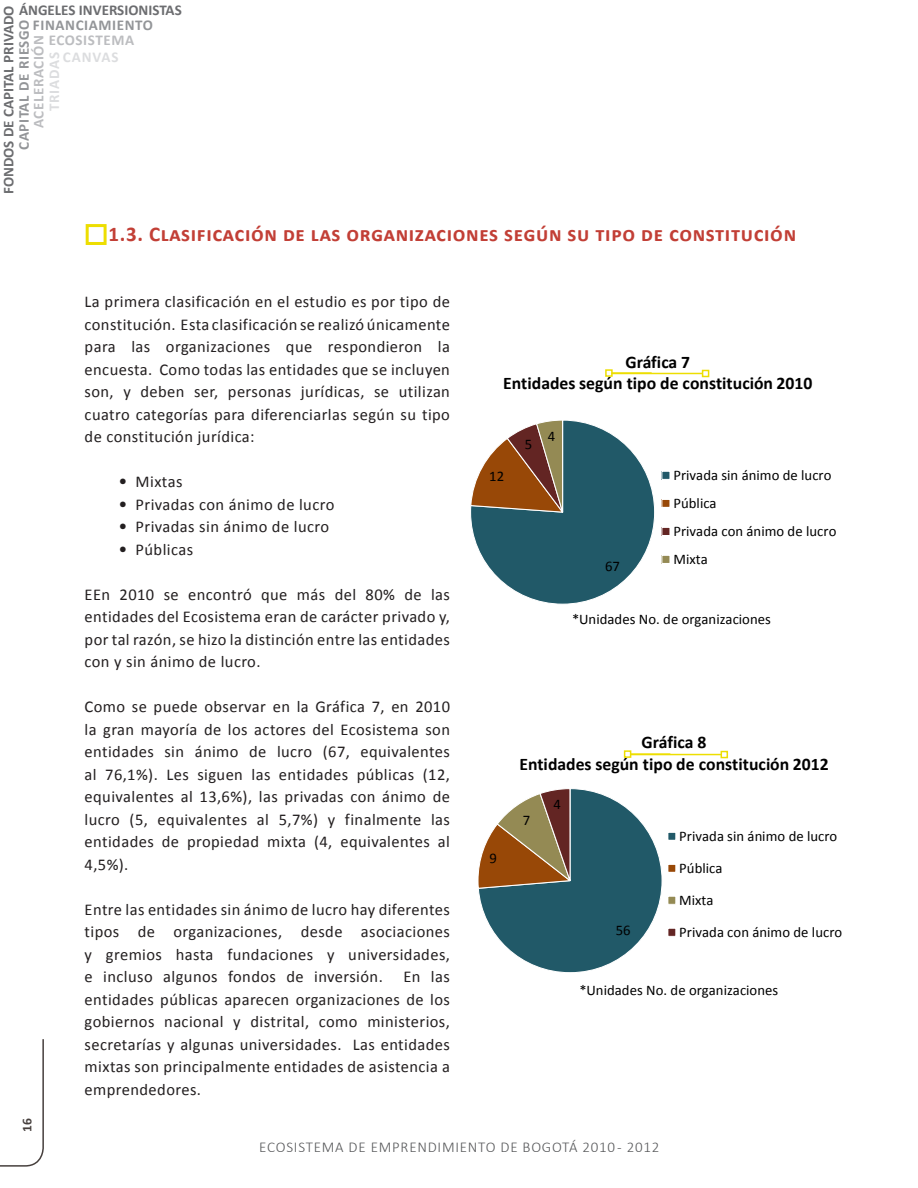
<style>
.page{position:relative;width:918px;height:1188px;background:#fff}
.page>*{position:absolute;margin:0;border:0;box-sizing:border-box;transform-origin:0 0}
.t1{font:700 21px "Calibri";letter-spacing:.03em;color:#c23f36}
.t2{font:700 17.7px/21.6px "Calibri";letter-spacing:.005em;color:#000;text-align:center}
.t3{font:16.5px/22.5px "Calibri";letter-spacing:.025em;color:#231f20;text-align:justify}
.t4{font:300 15px "Calibri";letter-spacing:.05em;color:#57585a}
.t5{font:700 15px "Calibri";color:#6c6d70}
.t6{font:700 15px "Calibri";letter-spacing:.04em;color:#939598}
.t7{font:700 15px "Calibri";letter-spacing:.04em;color:#bcbdc0}
.t8{font:700 15px "Calibri";letter-spacing:.06em;color:#dcdddf}
.t9{font:14.7px/28px "Calibri";letter-spacing:.005em;color:#000}
.t10{font:700 13.5px "Calibri";color:#463f3d}
.s1{font-size:18px}
</style>
<div class="page">
<svg style="left:0;top:1039px;width:44px;height:128px"></svg>
<div style="left:471px;top:420px;width:184px;height:184px;background:#215968;border-radius:91px"></div>
<svg style="left:470px;top:420px;width:94px;height:94px"></svg>
<div style="left:662px;top:471px;width:8px;height:8px;background:#215968"></div>
<div style="left:661px;top:471px;width:10px;height:9px;border:1px solid #fff"></div>
<div style="left:662px;top:499px;width:8px;height:8px;background:#984807"></div>
<div style="left:661px;top:499px;width:10px;height:9px;border:1px solid #fff"></div>
<div style="left:662px;top:527px;width:8px;height:9px;background:#632523"></div>
<div style="left:661px;top:527px;width:10px;height:9px;border:1px solid #fff"></div>
<div style="left:662px;top:555px;width:8px;height:8px;background:#948a54"></div>
<div style="left:661px;top:555px;width:10px;height:9px;border:1px solid #fff"></div>
<svg style="left:478px;top:788px;width:184px;height:185px"></svg>
<div style="left:668px;top:832px;width:8px;height:8px;background:#215968"></div>
<div style="left:667px;top:832px;width:9px;height:9px;border:1px solid #fff"></div>
<div style="left:668px;top:864px;width:8px;height:8px;background:#984807"></div>
<div style="left:667px;top:864px;width:9px;height:9px;border:1px solid #fff"></div>
<div style="left:668px;top:896px;width:8px;height:8px;background:#948a54"></div>
<div style="left:667px;top:896px;width:9px;height:9px;border:1px solid #fff"></div>
<div style="left:668px;top:928px;width:8px;height:8px;background:#632523"></div>
<div style="left:667px;top:928px;width:9px;height:9px;border:1px solid #fff"></div>
<hr style="left:611px;top:373px;width:92px;height:1px;background:#edde01">
<div style="left:702px;top:370px;width:7px;height:7px;border:2px solid #edde01"></div>
<hr style="left:612px;top:372px;width:40px;height:2px;background:#edde01">
<div style="left:605px;top:369px;width:8px;height:8px;border:2px solid #edde01"></div>
<hr style="left:630px;top:754px;width:91px;height:1px;background:#edde01">
<div style="left:721px;top:751px;width:7px;height:7px;border:2px solid #edde01"></div>
<hr style="left:631px;top:753px;width:39px;height:2px;background:#edde01">
<div style="left:624px;top:750px;width:7px;height:8px;border:2px solid #edde01"></div>
<div style="left:86px;top:224px;width:21px;height:21px;border:3px solid #edde01"></div>
<p class="t5" style="left:19px;top:0;width:164px">ÁNGELES INVERSIONISTAS</p>
<p class="t6" style="left:33px;top:15px;width:122px">FINANCIAMIENTO</p>
<p class="t7" style="left:49px;top:30px;width:87px">ECOSISTEMA</p>
<p class="t8" style="left:63px;top:47px;width:57px">CANVAS</p>
<p class="t5" style="left:-1px;top:194px;width:190px;rotate:-90deg">FONDOS DE CAPITAL PRIVADO</p>
<p class="t6" style="left:14px;top:150px;width:132px;rotate:-90deg">CAPITAL DE RIESGO</p>
<p class="t7" style="left:29px;top:128px;width:95px;rotate:-90deg">ACELERACIÓN</p>
<p class="t8" style="left:45px;top:111px;width:61px;rotate:-90deg">TRIADAS</p>
<p class="t1" style="left:109px;top:221px;width:689px">1.3. Clasificación de las organizaciones según su tipo de constitución</p>
<p class="t10" style="left:18px;top:1132px;width:15px;rotate:-90deg">16</p>
<p class="t3" style="left:85px;top:291px;width:367px">La primera clasificación en el estudio es por tipo de constitución. Esta clasificación se realizó únicamente para las organizaciones que respondieron la encuesta. Como todas las entidades que se incluyen son, y deben ser, personas jurídicas, se utilizan cuatro categorías para diferenciarlas según su tipo de constitución jurídica:</p>
<p class="t3" style="left:119px;top:471px;width:65px"><span class="s1">•</span> Mixtas</p>
<p class="t3" style="left:119px;top:493px;width:217px"><span class="s1">•</span> Privadas con ánimo de lucro</p>
<p class="t3" style="left:119px;top:516px;width:212px"><span class="s1">•</span> Privadas sin ánimo de lucro</p>
<p class="t3" style="left:119px;top:538px;width:76px"><span class="s1">•</span> Públicas</p>
<p class="t3" style="left:85px;top:583px;width:367px">EEn 2010 se encontró que más del 80% de las entidades del Ecosistema eran de carácter privado y, por tal razón, se hizo la distinción entre las entidades con y sin ánimo de lucro.</p>
<p class="t3" style="left:85px;top:696px;width:367px">Como se puede observar en la Gráfica 7, en 2010 la gran mayoría de los actores del Ecosistema son entidades sin ánimo de lucro (67, equivalentes al 76,1%). Les siguen las entidades públicas (12, equivalentes al 13,6%), las privadas con ánimo de lucro (5, equivalentes al 5,7%) y finalmente las entidades de propiedad mixta (4, equivalentes al 4,5%).</p>
<p class="t3" style="left:85px;top:898px;width:367px">Entre las entidades sin ánimo de lucro hay diferentes tipos de organizaciones, desde asociaciones y gremios hasta fundaciones y universidades, e incluso algunos fondos de inversión. En las entidades públicas aparecen organizaciones de los gobiernos nacional y distrital, como ministerios, secretarías y algunas universidades. Las entidades mixtas son principalmente entidades de asistencia a emprendedores.</p>
<p class="t2" style="left:503px;top:351px;width:311px">Gráfica 7<br>Entidades según tipo de constitución 2010</p>
<p class="t9" style="left:489px;top:462px;width:16px">12</p>
<p class="t9" style="left:525px;top:430px;width:9px">5</p>
<p class="t9" style="left:548px;top:422px;width:9px">4</p>
<p class="t9" style="left:605px;top:552px;width:16px">67</p>
<p class="t9" style="left:673px;top:461px;width:164px">Privada sin ánimo de lucro<br>Pública<br>Privada con ánimo de lucro<br>Mixta</p>
<p class="t9" style="left:572px;top:606px;width:200px">*Unidades No. de organizaciones</p>
<p class="t9" style="left:489px;top:844px;width:9px">9</p>
<p class="t2" style="left:519px;top:732px;width:311px">Gráfica 8<br>Entidades según tipo de constitución 2012</p>
<p class="t9" style="left:523px;top:806px;width:9px">7</p>
<p class="t9" style="left:554px;top:791px;width:9px">4</p>
<p class="t9" style="left:616px;top:916px;width:16px">56</p>
<p class="t9" style="left:679px;top:820px;width:164px;line-height:32px">Privada sin ánimo de lucro<br>Pública<br>Mixta<br>Privada con ánimo de lucro</p>
<p class="t9" style="left:579px;top:976px;width:200px">*Unidades No. de organizaciones</p>
<p class="t4" style="left:259px;top:1137px;width:402px">ECOSISTEMA DE EMPRENDIMIENTO DE BOGOTÁ 2010 - 2012</p>
</div>
